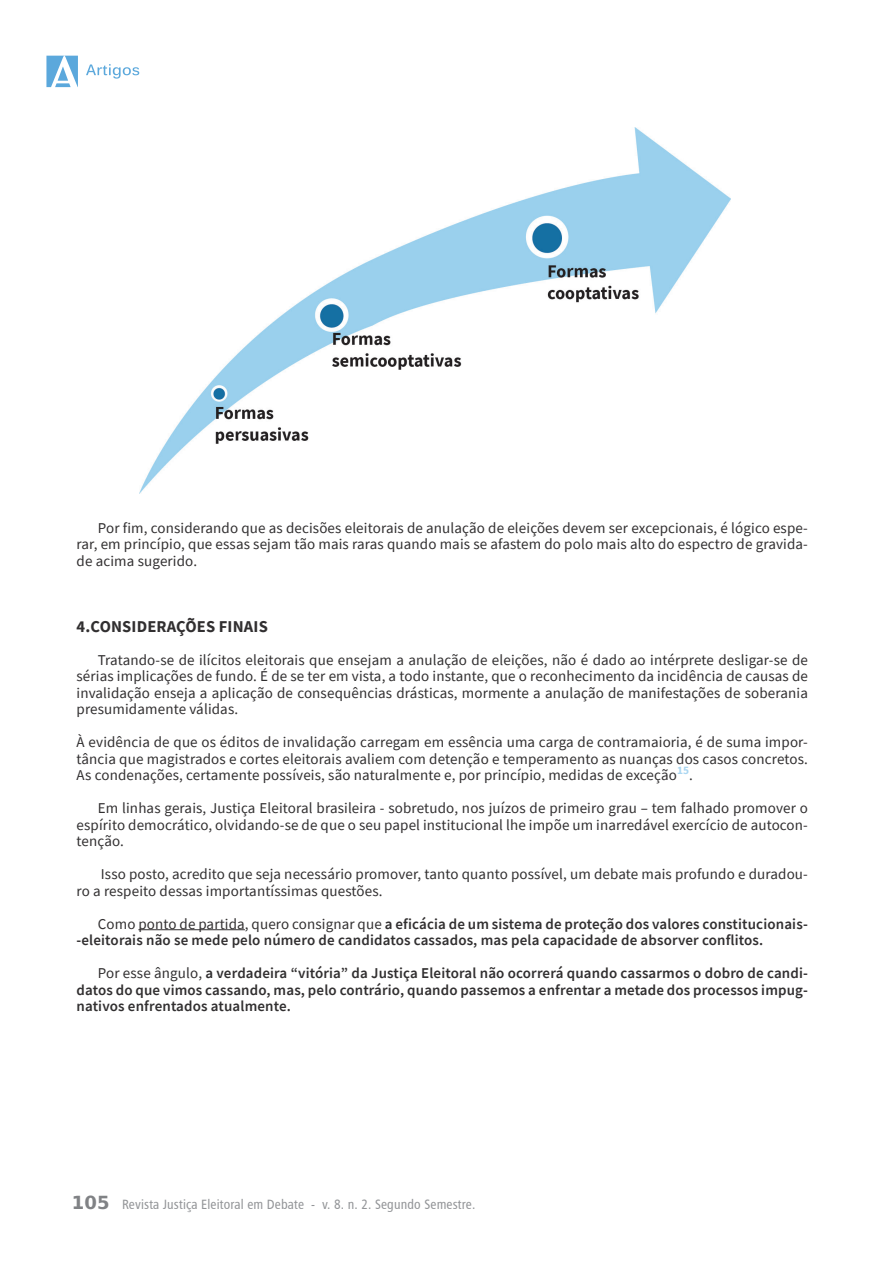
<style>
.page{position:relative;width:893px;height:1263px;background:#fff}
.page>*{position:absolute;margin:0;border:0;box-sizing:border-box;transform-origin:0 0}
.t1{font:700 18px "DejaVu Sans";color:#808285}
.t2{font:700 16.5px "Source Sans Pro";letter-spacing:.01em;color:#312f30}
.t3{font:15px/16.5px "Source Sans Pro";letter-spacing:.01em;color:#312f30;text-align:justify}
.t4{font:600 15px/16.5px "Source Sans Pro";letter-spacing:.01em;color:#312f30}
.t5{font:13.5px "Humanist 777 BT Roman Condensed B";letter-spacing:.01em;color:#939598}
.s1{font-weight:400}
</style>
<div class="page">
<svg style="left:86px;top:64px;width:53px;height:15px"></svg>
<svg style="left:46px;top:56px;width:32px;height:31px"></svg>
<img style="left:139px;top:128px;width:592px;height:365px">
<hr style="left:138px;top:929px;width:107px;height:1px;background:#312f30">
<p class="t3" style="left:77px;top:519px;width:733px;text-indent:21px">Por fim, considerando que as decisões eleitorais de anulação de eleições devem ser excepcionais, é lógico espe&shy;rar, em princípio, que essas sejam tão mais raras quando mais se afastem do polo mais alto do espectro de gravida&shy;de acima sugerido.</p>
<p class="t2" style="left:77px;top:615px;width:193px">4.CONSIDERAÇÕES FINAIS</p>
<p class="t3" style="left:77px;top:651px;width:733px;text-indent:21px">Tratando-se de ilícitos eleitorais que ensejam a anulação de eleições, não é dado ao intérprete desligar-se de sérias implicações de fundo. É de se ter em vista, a todo instante, que o reconhecimento da incidência de causas de invalidação enseja a aplicação de consequências drásticas, mormente a anulação de manifestações de soberania presumidamente válidas.</p>
<p class="t3" style="left:77px;top:734px;width:733px">À evidência de que os éditos de invalidação carregam em essência uma carga de contramaioria, é de suma impor&shy;tância que magistrados e cortes eleitorais avaliem com detenção e temperamento as nuanças dos casos concretos.<br>As condenações, certamente possíveis, são naturalmente e, por princípio, medidas de exceção<sup>15</sup>.</p>
<p class="t3" style="left:77px;top:800px;width:733px;text-indent:21px">Em linhas gerais, Justiça Eleitoral brasileira - sobretudo, nos juízos de primeiro grau – tem falhado promover o espírito democrático, olvidando-se de que o seu papel institucional lhe impõe um inarredável exercício de autocon&shy;tenção.</p>
<p class="t3" style="left:77px;top:866px;width:733px;text-indent:24px">Isso posto, acredito que seja necessário promover, tanto quanto possível, um debate mais profundo e duradou&shy;ro a respeito dessas importantíssimas questões.</p>
<p class="t4" style="left:77px;top:915px;width:733px;text-indent:21px"><span class="s1">Como ponto de partida, quero consignar que</span> a eficácia de um sistema de proteção dos valores constitucionais--eleitorais não se mede pelo número de candidatos cassados, mas pela capacidade de absorver conflitos.</p>
<p class="t4" style="left:77px;top:965px;width:733px;text-align:justify;text-indent:21px"><span class="s1">Por esse ângulo,</span> a verdadeira “vitória” da Justiça Eleitoral não ocorrerá quando cassarmos o dobro de candi&shy;datos do que vimos cassando, mas, pelo contrário, quando passemos a enfrentar a metade dos processos impug&shy;nativos enfrentados atualmente.</p>
<p class="t1" style="left:72px;top:1187px;width:39px">105</p>
<p class="t5" style="left:122px;top:1196px;width:355px">Revista Justiça Eleitoral em Debate - v. 8. n. 2. Segundo Semestre.</p>
</div>
